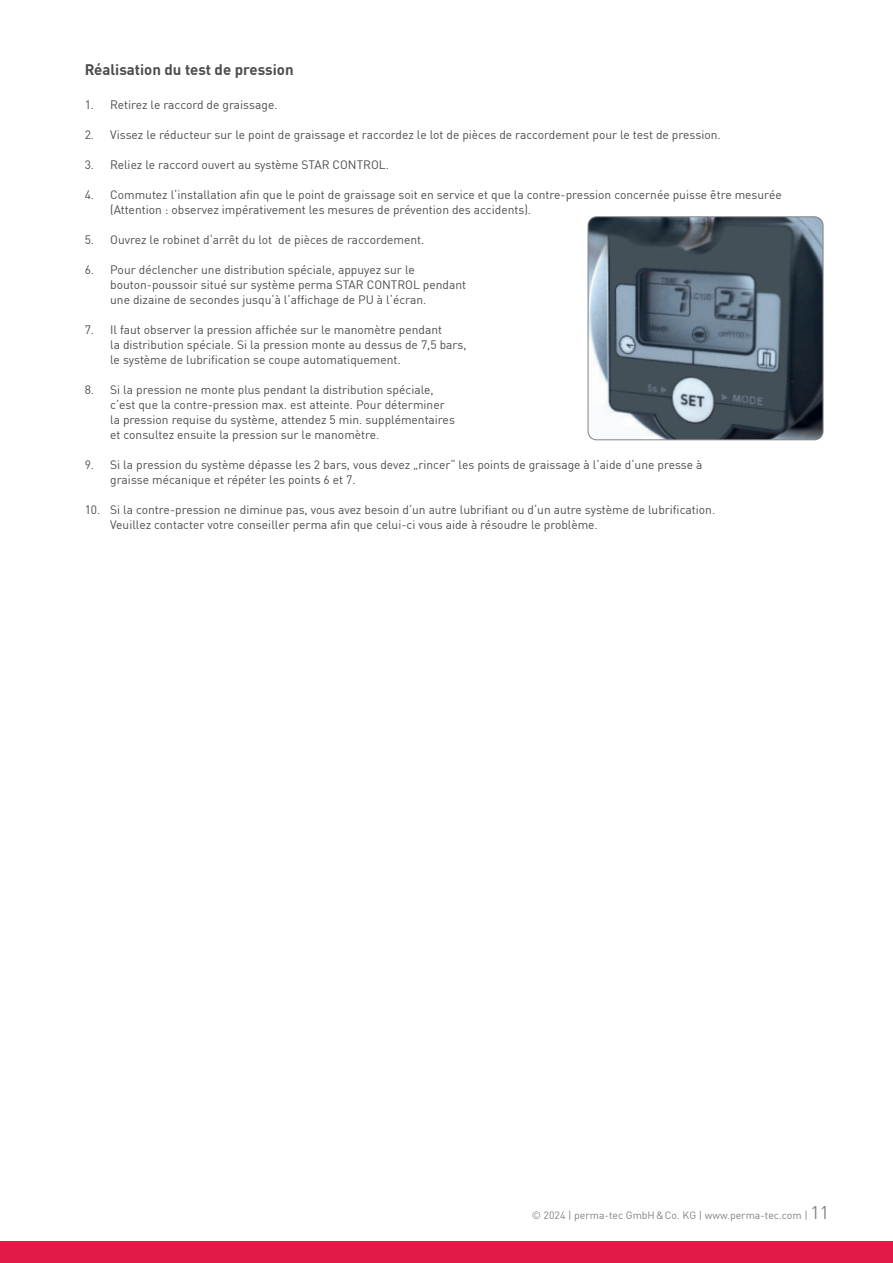
<style>
.page{position:relative;width:893px;height:1263px;background:#fff}
.page>*{position:absolute;margin:0;border:0;box-sizing:border-box;transform-origin:0 0}
.t1{font:700 15px "DIN Pro";color:#4b4c4d}
.t2{font:12px/15px "DIN Pro";color:#4b4c4d}
.t3{font:10.5px "DIN Pro";color:#808285}
.s1{font-size:18px}
</style>
<div class="page">
<div style="left:0;top:1242px;width:893px;height:21px;background:#e31a47"></div>
<img style="left:588px;top:217px;width:235px;height:223px">
<div style="left:588px;top:216px;width:235px;height:224px;border:1px solid #808285;border-radius:9px"></div>
<p class="t1" style="left:85px;top:58px;width:210px">Réalisation du test de pression</p>
<p class="t2" style="left:85px;top:98px;width:194px">1. Retirez le raccord de graissage.</p>
<p class="t2" style="left:85px;top:128px;width:638px">2. Vissez le réducteur sur le point de graissage et raccordez le lot de pièces de raccordement pour le test de pression.</p>
<p class="t2" style="left:85px;top:158px;width:306px">3. Reliez le raccord ouvert au système STAR CONTROL.</p>
<p class="t2" style="left:110px;top:188px;width:673px;text-indent:-26px">4. Commutez l‘installation afin que le point de graissage soit en service et que la contre-pression concernée puisse être mesurée (Attention : observez impérativement les mesures de prévention des accidents).</p>
<p class="t2" style="left:85px;top:231px;width:341px">5. Ouvrez le robinet d‘arrêt du lot de pièces de raccordement.</p>
<p class="t2" style="left:110px;top:261px;width:357px;text-indent:-26px">6. Pour déclencher une distribution spéciale, appuyez sur le bouton-poussoir situé sur système perma STAR CONTROL pendant une dizaine de secondes jusqu‘à l‘affichage de PU à l‘écran.</p>
<p class="t2" style="left:110px;top:323px;width:358px;text-indent:-26px">7. Il faut observer la pression affichée sur le manomètre pendant<br>la distribution spéciale. Si la pression monte au dessus de 7,5 bars, le système de lubrification se coupe automatiquement.</p>
<p class="t2" style="left:110px;top:383px;width:346px;text-indent:-26px">8. Si la pression ne monte plus pendant la distribution spéciale, c‘est que la contre-pression max. est atteinte. Pour déterminer la pression requise du système, attendez 5 min. supplémentaires et consultez ensuite la pression sur le manomètre.</p>
<p class="t2" style="left:110px;top:458px;width:594px;text-indent:-26px">9. Si la pression du système dépasse les 2 bars, vous devez „rincer“ les points de graissage à l‘aide d‘une presse à graisse mécanique et répéter les points 6 et 7.</p>
<p class="t2" style="left:110px;top:503px;width:606px;text-indent:-26px">10. Si la contre-pression ne diminue pas, vous avez besoin d‘un autre lubrifiant ou d‘un autre système de lubrification.<br>Veuillez contacter votre conseiller perma afin que celui-ci vous aide à résoudre le problème.</p>
<p class="t3" style="left:532px;top:1207px;width:299px">© 2024 | perma-tec GmbH &amp; Co. KG | www.perma-tec.com | <span class="s1">11</span></p>
</div>
